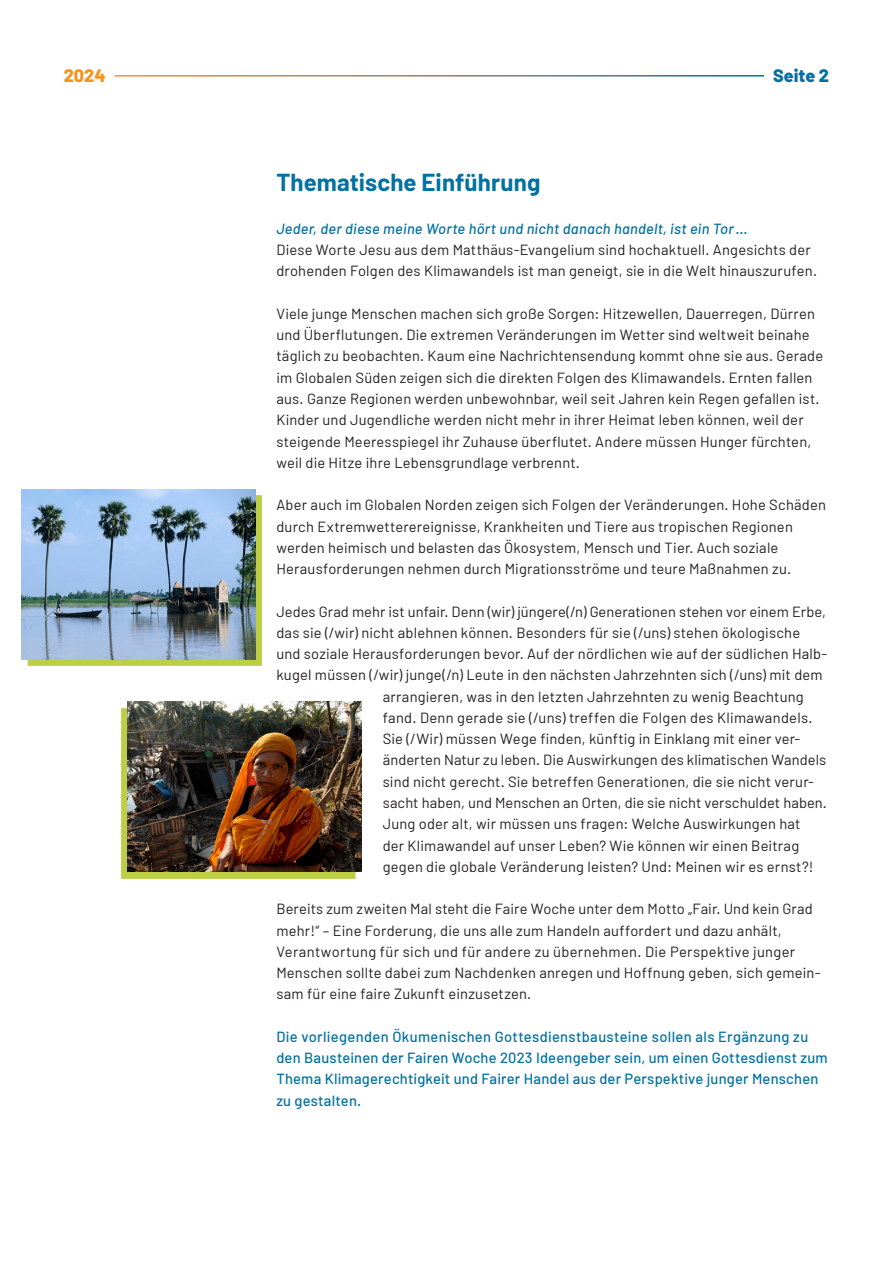
<style>
.page{position:relative;width:893px;height:1263px;background:#fff}
.page>*{position:absolute;margin:0;border:0;box-sizing:border-box;transform-origin:0 0}
.t1{font:700 24px "Barlow";letter-spacing:.005em;color:#0071a1}
.t2{font:800 18px "Barlow";color:#0071a1}
.t3{font:800 18px "Barlow";color:#f7931d}
.Text{font:14.7px/21.3px "Barlow";letter-spacing:.015em;color:#231f20}
.Text-2{font:500 14.7px/21.3px "Barlow";letter-spacing:.015em;color:#0071a1}
.s1{font-weight:500;font-style:italic;color:#0071a1}
</style>
<div class="page">
<div style="left:121px;top:708px;width:234px;height:170px;background:#bcce45"></div>
<img style="left:128px;top:702px;width:233px;height:170px">
<svg style="left:28px;top:495px;width:234px;height:171px;background:#b3c654"></svg>
<img style="left:21px;top:489px;width:234px;height:170px">
<p class="t3" style="left:64px;top:64px;width:43px">2024</p>
<p class="t2" style="left:773px;top:64px;width:58px">Seite 2</p>
<h1 class="t1" style="left:276px;top:168px;width:266px">Thematische Einführung</h1>
<p class="Text" style="left:276px;top:218px;width:542px"><span class="s1">Jeder, der diese meine Worte hört und nicht danach handelt, ist ein Tor…<br></span>Diese Worte Jesu aus dem Matthäus-Evangelium sind hochaktuell. Angesichts der drohenden Folgen des Klimawandels ist man geneigt, sie in die Welt hinauszurufen.</p>
<p class="Text" style="left:276px;top:303px;width:548px">Viele junge Menschen machen sich große Sorgen: Hitzewellen, Dauerregen, Dürren und Überflutungen. Die extremen Veränderungen im Wetter sind weltweit beinahe täglich zu beobachten. Kaum eine Nachrichtensendung kommt ohne sie aus. Gerade im Globalen Süden zeigen sich die direkten Folgen des Klimawandels. Ernten fallen aus. Ganze Regionen werden unbewohnbar, weil seit Jahren kein Regen gefallen ist.<br>Kinder und Jugendliche werden nicht mehr in ihrer Heimat leben können, weil der steigende Meeresspiegel ihr Zuhause überflutet. Andere müssen Hunger fürchten, weil die Hitze ihre Lebensgrundlage verbrennt.</p>
<p class="Text" style="left:276px;top:494px;width:551px">Aber auch im Globalen Norden zeigen sich Folgen der Veränderungen. Hohe Schäden durch Extremwetterereignisse, Krankheiten und Tiere aus tropischen Regionen werden heimisch und belasten das Ökosystem, Mensch und Tier. Auch soziale Herausforderungen nehmen durch Migrationsströme und teure Maßnahmen zu.</p>
<p class="Text" style="left:276px;top:600px;width:551px">Jedes Grad mehr ist unfair. Denn (wir) jüngere(/n) Generationen stehen vor einem Erbe,</p>
<p class="Text" style="left:276px;top:621px;width:525px">das sie (/wir) nicht ablehnen können. Besonders für sie (/uns) stehen ökologische</p>
<p class="Text" style="left:276px;top:643px;width:552px">und soziale Herausforderungen bevor. Auf der nördlichen wie auf der südlichen Halb-</p>
<p class="Text" style="left:276px;top:664px;width:548px">kugel müssen (/wir) junge(/n) Leute in den nächsten Jahrzehnten sich (/uns) mit dem</p>
<p class="Text" style="left:383px;top:685px;width:423px">arrangieren, was in den letzten Jahrzehnten zu wenig Beachtung</p>
<p class="Text" style="left:383px;top:707px;width:431px">fand. Denn gerade sie (/uns) treffen die Folgen des Klima wandels.</p>
<p class="Text" style="left:383px;top:728px;width:419px">Sie (/Wir) müssen Wege finden, künftig in Einklang mit einer ver-</p>
<p class="Text" style="left:383px;top:749px;width:445px">änderten Natur zu leben. Die Aus wirkungen des klima tischen Wandels</p>
<p class="Text" style="left:383px;top:770px;width:433px">sind nicht gerecht. Sie betreffen Generationen, die sie nicht verur-</p>
<p class="Text" style="left:383px;top:792px;width:446px">sacht haben, und Menschen an Orten, die sie nicht verschuldet haben.</p>
<p class="Text" style="left:383px;top:813px;width:419px">Jung oder alt, wir müssen uns fragen: Welche Auswirkungen hat</p>
<p class="Text" style="left:383px;top:834px;width:418px">der Klimawandel auf unser Leben? Wie können wir einen Beitrag</p>
<p class="Text" style="left:383px;top:855px;width:432px">gegen die globale Veränderung leisten? Und: Meinen wir es ernst?!</p>
<p class="Text" style="left:276px;top:898px;width:546px">Bereits zum zweiten Mal steht die Faire Woche unter dem Motto „Fair. Und kein Grad mehr!“ – Eine Forderung, die uns alle zum Handeln auffordert und dazu anhält, Verantwortung für sich und für andere zu übernehmen. Die Perspektive junger Menschen sollte dabei zum Nachdenken anregen und Hoffnung geben, sich gemein&shy;sam für eine faire Zukunft einzusetzen.</p>
<p class="Text-2" style="left:276px;top:1025px;width:553px">Die vorliegenden Ökumenischen Gottesdienstbausteine sollen als Ergänzung zu den Bausteinen der Fairen Woche 2023 Ideengeber sein, um einen Gottesdienst zum Thema Klimagerechtigkeit und Fairer Handel aus der Perspektive junger Menschen zu gestalten.</p>
</div>
